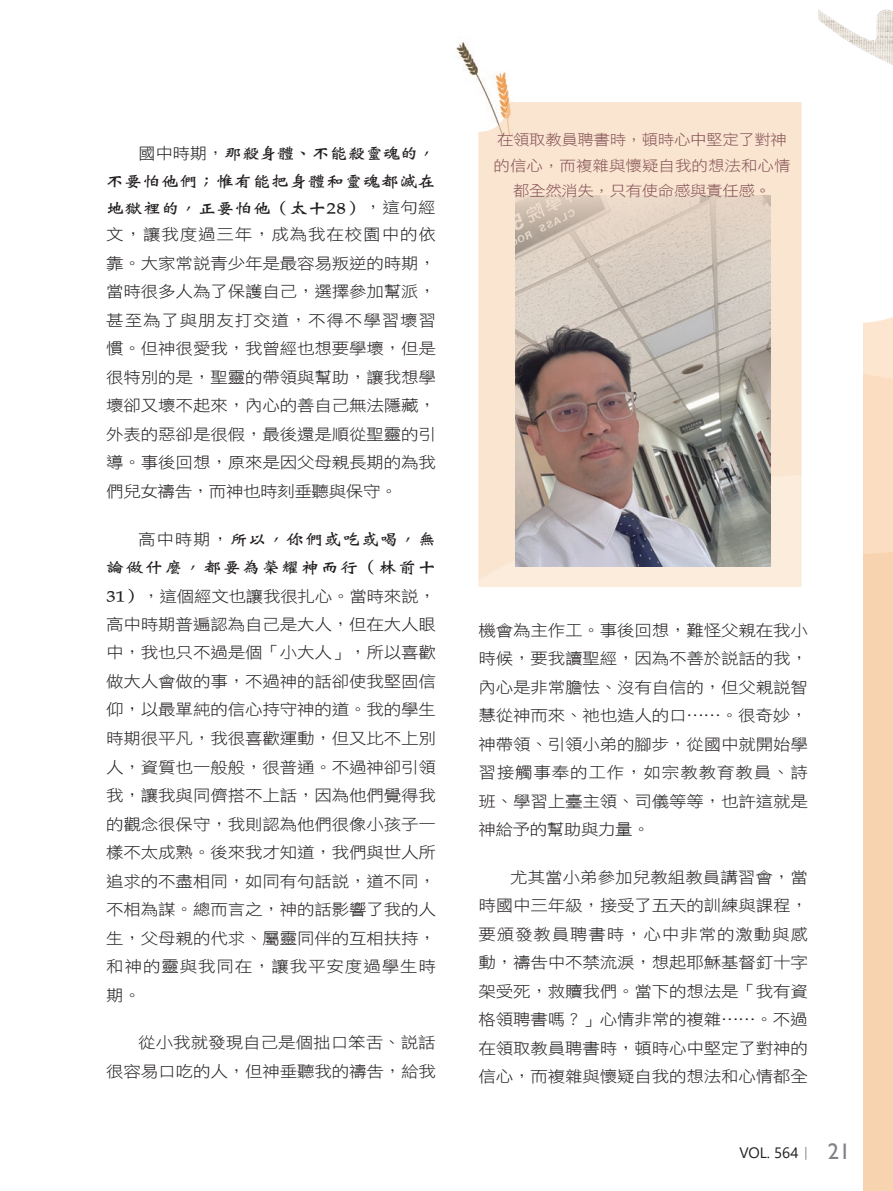
<style>
.page{position:relative;width:893px;height:1191px;background:#fff}
.page>*{position:absolute;margin:0;border:0;box-sizing:border-box;transform-origin:0 0}
.t1{font:16.2px/27px "DF Wei Bei W7 WINP BF";letter-spacing:.02em;color:#231f20;text-align:justify;scale:1.11 1}
.t2{font:16.2px/28.5px "DF Wei Bei W7 WINP BF";letter-spacing:.08em;color:#231f20;text-align:right;scale:1.11 1}
.t3{font:15.75px/28.5px "DF Hei W3 WIN BF";letter-spacing:-.01em;color:#231f20;text-align:justify;scale:1.11 1}
.t4{font:15px "Segoe UI";color:#231f20}
.眉批{font:14.85px/25.5px "DF Li Hei W3 WIN BF";letter-spacing:-.025em;color:#845155;text-align:center;scale:1.11 1}
.s1{font-family:"DF Hei W3 WIN BF";font-size:15.75px}
.s2{font-family:"DF Wei Bei W7 WINP BF";font-size:16.2px}
.s3{font-family:"Adobe Ming Std";font-weight:300}
.s4{font-family:"Gill Sans";font-size:22.5px;color:#808285}
</style>
<div class="page">
<img style="left:818px;top:9px;width:75px;height:56px">
<img style="left:456px;top:41px;width:54px;height:61px">
<img style="left:478px;top:102px;width:323px;height:485px">
<img style="left:516px;top:195px;width:255px;height:372px">
<p class="t1" style="left:106px;top:140px;width:298px;text-indent:32px"><span class="s1">國中時期，</span>那殺身體、不能殺靈魂的，不要怕他們；惟有能把身體和靈魂都滅在地獄裡的，正要怕他（太十28）<span class="s1">，這句經</span></p>
<p class="t3" style="left:106px;top:220px;width:298px">文，讓我度過三年，成為我在校園中的依靠。大家常說青少年是最容易叛逆的時期，當時很多人為了保護自己，選擇參加幫派，甚至為了與朋友打交道，不得不學習壞習慣。但神很愛我，我曾經也想要學壞，但是很特別的是，聖靈的帶領與幫助，讓我想學壞卻又壞不起來，內心的善自己無法隱藏，外表的惡卻是很假，最後還是順從聖靈的引導。事後回想，原來是因父母親長期的為我們兒女禱告，而神也時刻垂聽與保守。</p>
<p class="t2" style="left:106px;top:524px;width:298px"><span class="s1">高中時期，</span>所以，你們或吃或喝，無<br>論做什麼，都要為榮耀神而行（林前十</p>
<p class="t3" style="left:106px;top:581px;width:298px"><span class="s2">31）</span>，這個經文也讓我很扎心。當時來說，高中時期普遍認為自己是大人，但在大人眼中，我也只不過是個「小大人」，所以喜歡做大人會做的事，不過神的話卻使我堅固信仰，以最單純的信心持守神的道。我的學生時期很平凡，我很喜歡運動，但又比不上別人，資質也一般般，很普通。不過神卻引領我，讓我與同儕搭不上話，因為他們覺得我的觀念很保守，我則認為他們很像小孩子一樣不太成熟。後來我才知道，我們與世人所追求的不盡相同，如同有句話說，道不同，不相為謀。總而言之，神的話影響了我的人生，父母親的代求、屬靈同伴的互相扶持，和神的靈與我同在，讓我平安度過學生時期。</p>
<p class="t3" style="left:106px;top:1028px;width:298px;text-align:right">從小我就發現自己是個拙口笨舌、說話<br>很容易口吃的人，但神垂聽我的禱告，給我</p>
<p class="眉批" style="left:494px;top:127px;width:269px">在領取教員聘書時，頓時心中堅定了對神的信心，而複雜與懷疑自我的想法和心情都全然消失，只有使命感與責任感。</p>
<p class="t3" style="left:478px;top:615px;width:298px">機會為主作工。事後回想，難怪父親在我小時候，要我讀聖經，因為不善於說話的我，內心是非常膽怯、沒有自信的，但父親說智慧從神而來、祂也造人的口……。很奇妙，神帶領、引領小弟的腳步，從國中就開始學習接觸事奉的工作，如宗教教育教員、詩班、學習上臺主領、司儀等等，也許這就是神給予的幫助與力量。</p>
<p class="t3" style="left:478px;top:862px;width:298px;text-indent:32px">尤其當小弟參加兒教組教員講習會，當時國中三年級，接受了五天的訓練與課程，要頒發教員聘書時，心中非常的激動與感動，禱告中不禁流淚，想起耶穌基督釘十字架受死，救贖我們。當下的想法是「我有資格領聘書嗎？」心情非常的複雜……。不過在領取教員聘書時，頓時心中堅定了對神的信心，而複雜與懷疑自我的想法和心情都全</p>
<p class="t4" style="left:739px;top:1138px;width:112px">VOL. 564<span class="s3">｜</span> <span class="s4">21</span></p>
</div>
